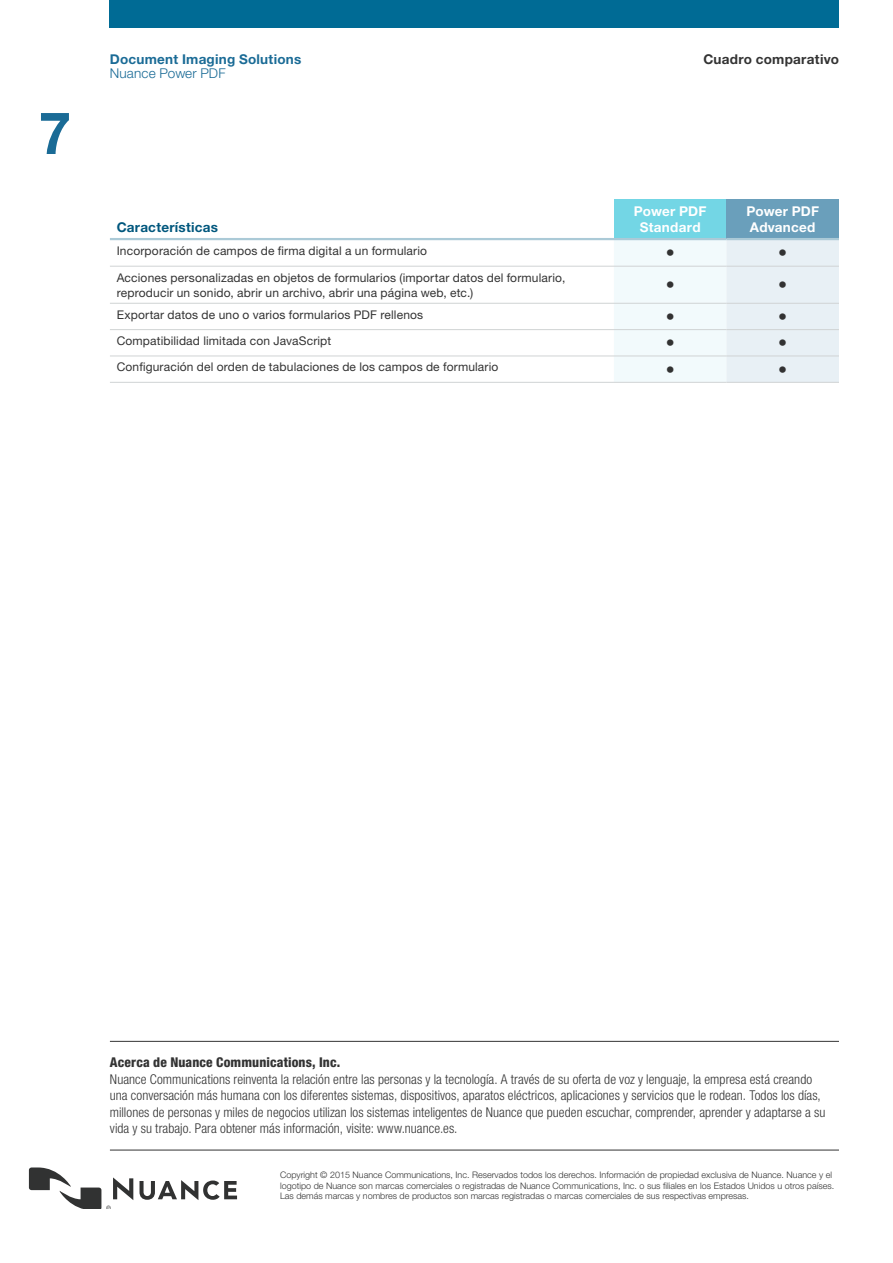
<style>
.page{position:relative;width:893px;height:1263px;background:#fff}
.page>*{position:absolute;margin:0;border:0;box-sizing:border-box;transform-origin:0 0}
.t1{font:700 58.5px "Helvetica Neue LT Pro";color:#1a6b96}
.t2{font:18px "Helvetica Neue LT Pro";color:#323232}
.t3{font:300 condensed 13.5px/16.5px "Helvetica Neue LT Pro";letter-spacing:.005em;color:#333}
.t4{font:800 condensed 13.5px "Helvetica Neue LT Pro";letter-spacing:.01em;color:#333}
.t5{font:700 13.5px/16.5px "Helvetica Neue LT Pro";letter-spacing:.015em;color:#fff;text-align:center}
.t6{font:700 13.5px "Helvetica Neue LT Pro";letter-spacing:.02em;color:#1a6b96}
.t7{font:700 13.5px "Helvetica Neue LT Pro";letter-spacing:.02em;color:#333}
.t8{font:700 13.5px "Helvetica Neue LT Pro";letter-spacing:.02em;color:#00577d}
.t9{font:300 13.5px "Helvetica Neue LT Pro";letter-spacing:.01em;color:#1a6b96}
.t10{font:12px/15px "Helvetica Neue LT Pro";letter-spacing:.015em;color:#333}
.t11{font:300 9px/10.5px "Helvetica Neue LT Pro";color:#333}
</style>
<div class="page">
<div style="left:110px;top:0;width:729px;height:27px;background:#006b95"></div>
<div style="left:614px;top:199px;width:112px;height:40px;background:#73d6e5"></div>
<div style="left:726px;top:199px;width:113px;height:40px;background:#6a9fbb"></div>
<svg style="left:110px;top:240px;width:504px;height:116px"></svg>
<svg style="left:614px;top:240px;width:225px;height:142px"></svg>
<hr style="left:110px;top:238px;width:504px;height:2px;background:#abcad7">
<hr style="left:614px;top:238px;width:112px;height:2px;background:#abcad7">
<hr style="left:726px;top:238px;width:113px;height:2px;background:#abcad7">
<hr style="left:110px;top:266px;width:504px;height:1px;background:#d0d3d4">
<hr style="left:614px;top:266px;width:112px;height:1px;background:#d0d3d4">
<hr style="left:726px;top:266px;width:113px;height:1px;background:#d0d3d4">
<hr style="left:110px;top:303px;width:504px;height:1px;background:#d0d3d4">
<hr style="left:614px;top:303px;width:112px;height:1px;background:#d0d3d4">
<hr style="left:726px;top:303px;width:113px;height:1px;background:#d0d3d4">
<hr style="left:110px;top:329px;width:504px;height:1px;background:#d0d3d4">
<hr style="left:614px;top:329px;width:112px;height:1px;background:#d0d3d4">
<hr style="left:726px;top:329px;width:113px;height:1px;background:#d0d3d4">
<hr style="left:110px;top:356px;width:504px;height:1px;background:#d0d3d4">
<hr style="left:614px;top:356px;width:112px;height:1px;background:#d0d3d4">
<hr style="left:726px;top:356px;width:113px;height:1px;background:#d0d3d4">
<hr style="left:110px;top:382px;width:504px;height:1px;background:#d0d3d4">
<hr style="left:614px;top:382px;width:112px;height:1px;background:#d0d3d4">
<hr style="left:726px;top:382px;width:113px;height:1px;background:#d0d3d4">
<svg style="left:139px;top:1180px;width:98px;height:20px"></svg>
<svg style="left:29px;top:1167px;width:104px;height:42px"></svg>
<hr style="left:110px;top:1150px;width:729px;height:1px;background:#333">
<hr style="left:110px;top:1041px;width:729px;height:1px;background:#333">
<h1 class="t1" style="left:39px;top:97px;width:34px">7</h1>
<p class="t6" style="left:110px;top:51px;width:193px">Document Imaging Solutions</p>
<p class="t9" style="left:110px;top:65px;width:117px">Nuance Power PDF</p>
<p class="t8" style="left:117px;top:219px;width:103px">Características</p>
<p class="t7" style="left:703px;top:51px;width:137px">Cuadro comparativo</p>
<p class="t5" style="left:634px;top:202px;width:74px">Power PDF<br>Standard</p>
<p class="t5" style="left:746px;top:202px;width:74px;text-align:left">Power PDF<br>Advanced</p>
<p class="t10" style="left:117px;top:243px;width:312px">Incorporación de campos de firma digital a un formulario</p>
<h2 class="t2" style="left:666px;top:242px;width:10px">•</h2>
<h2 class="t2" style="left:778px;top:242px;width:10px">•</h2>
<p class="t10" style="left:117px;top:270px;width:450px">Acciones personalizadas en objetos de formularios (importar datos del formulario, reproducir un sonido, abrir un archivo, abrir una página web, etc.)</p>
<h2 class="t2" style="left:666px;top:274px;width:10px">•</h2>
<h2 class="t2" style="left:778px;top:274px;width:10px">•</h2>
<p class="t10" style="left:117px;top:307px;width:308px">Exportar datos de uno o varios formularios PDF rellenos</p>
<h2 class="t2" style="left:666px;top:306px;width:10px">•</h2>
<h2 class="t2" style="left:778px;top:306px;width:10px">•</h2>
<p class="t10" style="left:117px;top:333px;width:216px">Compatibilidad limitada con JavaScript</p>
<h2 class="t2" style="left:666px;top:332px;width:10px">•</h2>
<h2 class="t2" style="left:778px;top:332px;width:10px">•</h2>
<p class="t10" style="left:117px;top:359px;width:383px">Configuración del orden de tabulaciones de los campos de formulario</p>
<h2 class="t2" style="left:666px;top:358px;width:10px">•</h2>
<h2 class="t2" style="left:778px;top:358px;width:10px">•</h2>
<p class="t4" style="left:110px;top:1054px;width:232px">Acerca de Nuance Communications, Inc.</p>
<p class="t3" style="left:110px;top:1070px;width:717px">Nuance Communications reinventa la relación entre las personas y la tecnología. A través de su oferta de voz y lenguaje, la empresa está creando una conversación más humana con los diferentes sistemas, dispositivos, aparatos eléctricos, aplicaciones y servicios que le rodean. Todos los días, millones de personas y miles de negocios utilizan los sistemas inteligentes de Nuance que pueden escuchar, comprender, aprender y adaptarse a su vida y su trabajo. Para obtener más información, visite: www.nuance.es.</p>
<p class="t11" style="left:280px;top:1169px;width:556px">Copyright © 2015 Nuance Communications, Inc. Reservados todos los derechos. Información de propiedad exclusiva de Nuance. Nuance y el logotipo de Nuance son marcas comerciales o registradas de Nuance Communications, Inc. o sus filiales en los Estados Unidos u otros países.<br>Las demás marcas y nombres de productos son marcas registradas o marcas comerciales de sus respectivas empresas.</p>
</div>
